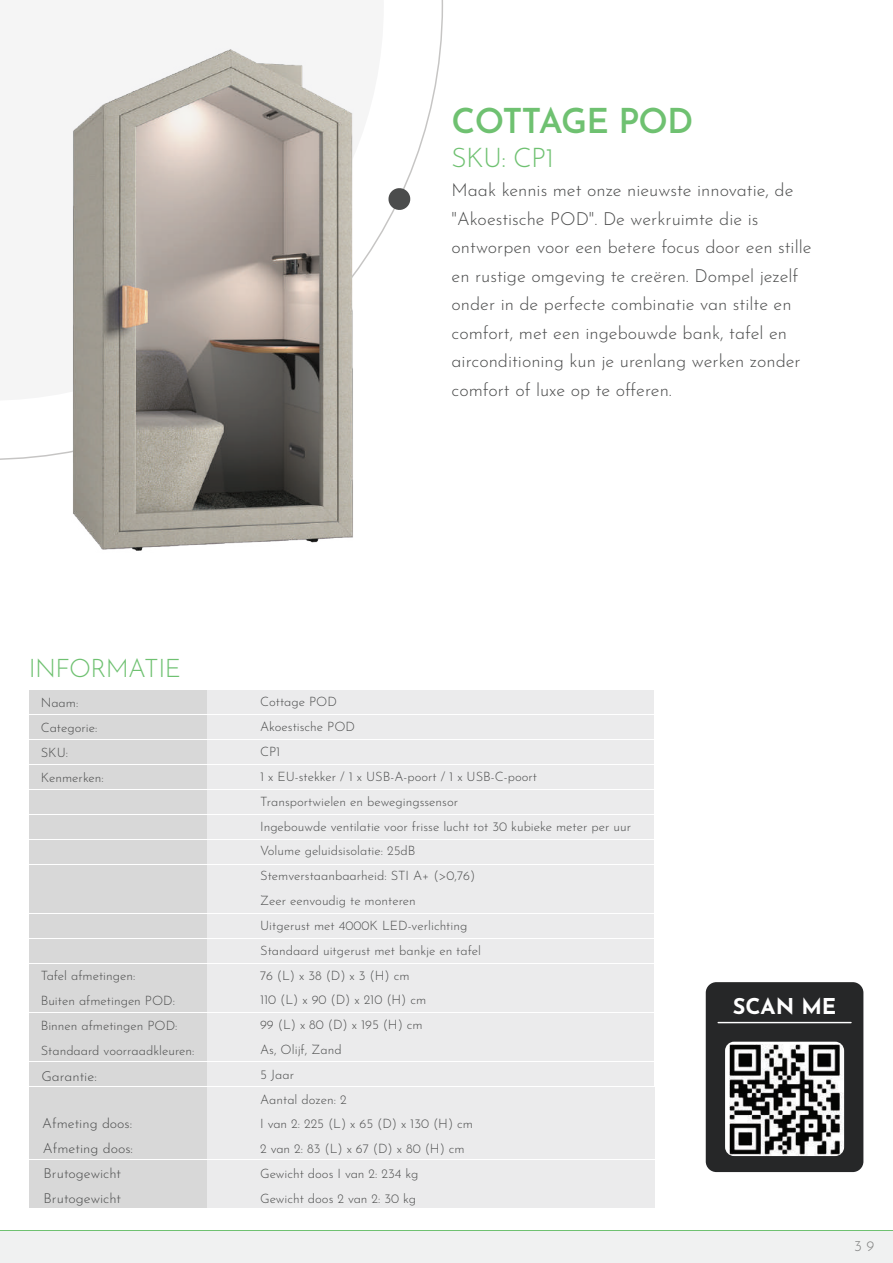
<style>
.page{position:relative;width:893px;height:1263px;background:#fff}
.page>*{position:absolute;margin:0;border:0;box-sizing:border-box;transform-origin:0 0}
.t1{font:600 34.5px "Josefin Sans";letter-spacing:-.025em;color:#6fc171}
.t2{font:300 27px "Josefin Sans";letter-spacing:-.025em;color:#6fc171}
.t3{font:300 25.5px "Josefin Sans";letter-spacing:-.025em;color:#6fc171}
.t4{font:700 21.75px "Josefin Sans";color:#fff}
.t5{font:300 18px/28.5px "Josefin Sans";color:#4b4c4c}
.t6{font:300 15px "Josefin Sans";color:#7f807f}
.t7{font:300 13.65px/24.8px "Josefin Sans";color:#4b4c4c}
.t8{font:300 12.9px/24.8px "Josefin Sans";color:#4b4c4c}
</style>
<div class="page">
<div style="left:30px;top:1185px;width:624px;height:23px;background:#ebebec"></div>
<div style="left:30px;top:1160px;width:624px;height:23px;background:#ebebec"></div>
<div style="left:30px;top:1111px;width:624px;height:23px;background:#ebebec"></div>
<div style="left:30px;top:1136px;width:624px;height:23px;background:#ebebec"></div>
<img style="left:0;top:12px;width:443px;height:539px">
<div style="left:30px;top:1087px;width:624px;height:23px;background:#ebebec"></div>
<div style="left:29px;top:1062px;width:625px;height:23px;background:#ebebec"></div>
<div style="left:29px;top:691px;width:625px;height:23px;background:#ebebec"></div>
<div style="left:29px;top:716px;width:625px;height:23px;background:#ebebec"></div>
<div style="left:29px;top:741px;width:625px;height:23px;background:#ebebec"></div>
<div style="left:29px;top:765px;width:625px;height:24px;background:#ebebec"></div>
<div style="left:29px;top:790px;width:625px;height:23px;background:#ebebec"></div>
<div style="left:29px;top:815px;width:625px;height:23px;background:#ebebec"></div>
<div style="left:29px;top:840px;width:625px;height:23px;background:#ebebec"></div>
<div style="left:29px;top:865px;width:625px;height:23px;background:#ebebec"></div>
<div style="left:29px;top:890px;width:625px;height:23px;background:#ebebec"></div>
<div style="left:29px;top:915px;width:625px;height:23px;background:#ebebec"></div>
<div style="left:29px;top:940px;width:625px;height:23px;background:#ebebec"></div>
<div style="left:29px;top:964px;width:625px;height:23px;background:#ebebec"></div>
<div style="left:29px;top:989px;width:625px;height:23px;background:#ebebec"></div>
<div style="left:29px;top:1013px;width:625px;height:23px;background:#ebebec"></div>
<div style="left:29px;top:1038px;width:625px;height:23px;background:#ebebec"></div>
<div style="left:29px;top:691px;width:177px;height:23px;background:#d8d8d8"></div>
<div style="left:29px;top:716px;width:177px;height:23px;background:#d8d8d8"></div>
<div style="left:29px;top:741px;width:177px;height:23px;background:#d8d8d8"></div>
<div style="left:29px;top:765px;width:177px;height:24px;background:#d8d8d8"></div>
<div style="left:29px;top:790px;width:177px;height:23px;background:#d8d8d8"></div>
<div style="left:29px;top:815px;width:177px;height:23px;background:#d8d8d8"></div>
<div style="left:29px;top:840px;width:177px;height:23px;background:#d8d8d8"></div>
<div style="left:29px;top:865px;width:177px;height:23px;background:#d8d8d8"></div>
<div style="left:29px;top:890px;width:177px;height:23px;background:#d8d8d8"></div>
<div style="left:29px;top:915px;width:177px;height:23px;background:#d8d8d8"></div>
<div style="left:29px;top:940px;width:177px;height:23px;background:#d8d8d8"></div>
<div style="left:29px;top:964px;width:177px;height:23px;background:#d8d8d8"></div>
<div style="left:29px;top:989px;width:177px;height:23px;background:#d8d8d8"></div>
<div style="left:29px;top:1013px;width:177px;height:23px;background:#d8d8d8"></div>
<div style="left:29px;top:1038px;width:177px;height:23px;background:#d8d8d8"></div>
<div style="left:29px;top:1062px;width:177px;height:23px;background:#d8d8d8"></div>
<div style="left:29px;top:1087px;width:177px;height:23px;background:#d8d8d8"></div>
<svg style="left:387px;top:187px;width:24px;height:24px"></svg>
<div style="left:0;top:1230px;width:893px;height:32px;background:#6fc171"></div>
<div style="left:0;top:1231px;width:893px;height:32px;background:#f0f1f1"></div>
<div style="left:706px;top:982px;width:157px;height:190px;background:#262728;border-radius:11px"></div>
<img style="left:725px;top:1042px;width:119px;height:114px">
<hr style="left:718px;top:1022px;width:133px;height:1px;background:#fff">
<div style="left:29px;top:1136px;width:177px;height:23px;background:#d8d8d8"></div>
<div style="left:29px;top:1111px;width:177px;height:23px;background:#d8d8d8"></div>
<div style="left:29px;top:1160px;width:177px;height:23px;background:#d8d8d8"></div>
<div style="left:29px;top:1185px;width:177px;height:23px;background:#d8d8d8"></div>
<h1 class="t1" style="left:452px;top:92px;width:243px">COTTAGE POD</h1>
<h2 class="t2" style="left:451px;top:137px;width:104px">SKU: CP1</h2>
<p class="t5" style="left:452px;top:174px;width:361px">Maak kennis met onze nieuwste innovatie, de "Akoestische POD". De werkruimte die is ontworpen voor een betere focus door een stille en rustige omgeving te creëren. Dompel jezelf onder in de perfecte combinatie van stilte en comfort, met een ingebouwde bank, tafel en airconditioning kun je urenlang werken zonder comfort of luxe op te offeren.</p>
<h3 class="t3" style="left:29px;top:648px;width:154px">INFORMATIE</h3>
<p class="t8" style="left:41px;top:689px;width:65px">Naam:<br>Categorie:<br>SKU:<br>Kenmerken:</p>
<p class="t8" style="left:41px;top:962px;width:155px">Tafel afmetingen:<br>Buiten afmetingen POD:<br>Binnen afmetingen POD:<br>Standaard voorraadkleuren:</p>
<p class="t7" style="left:41px;top:1062px;width:57px">Garantie:</p>
<p class="t7" style="left:42px;top:1110px;width:92px">Afmeting doos:<br>Afmeting doos:</p>
<p class="t7" style="left:44px;top:1184px;width:79px">Brutogewicht</p>
<p class="t7" style="left:44px;top:1159px;width:79px">Brutogewicht</p>
<p class="t8" style="left:260px;top:688px;width:373px">Cottage POD<br>Akoestische POD<br>CP1<br>1 x EU-stekker / 1 x USB-A-poort / 1 x USB-C-poort<br>Transportwielen en bewegingssensor<br>Ingebouwde ventilatie voor frisse lucht tot 30 kubieke meter per uur<br>Volume geluidsisolatie: 25dB<br>Stemverstaanbaarheid: STI A+ (&gt;0,76)<br>Zeer eenvoudig te monteren<br>Uitgerust met 4000K LED-verlichting<br>Standaard uitgerust met bankje en tafel<br>76 (L) x 38 (D) x 3 (H) cm<br>110 (L) x 90 (D) x 210 (H) cm<br>99 (L) x 80 (D) x 195 (H) cm<br>As, Olijf, Zand<br>5 Jaar<br>Aantal dozen: 2<br>I van 2: 225 (L) x 65 (D) x 130 (H) cm<br>2 van 2: 83 (L) x 67 (D) x 80 (H) cm<br>Gewicht doos I van 2: 234 kg<br>Gewicht doos 2 van 2: 30 kg</p>
<h3 class="t4" style="left:733px;top:987px;width:105px">SCAN ME</h3>
<p class="t6" style="left:854px;top:1234px;width:22px">3 9</p>
</div>
